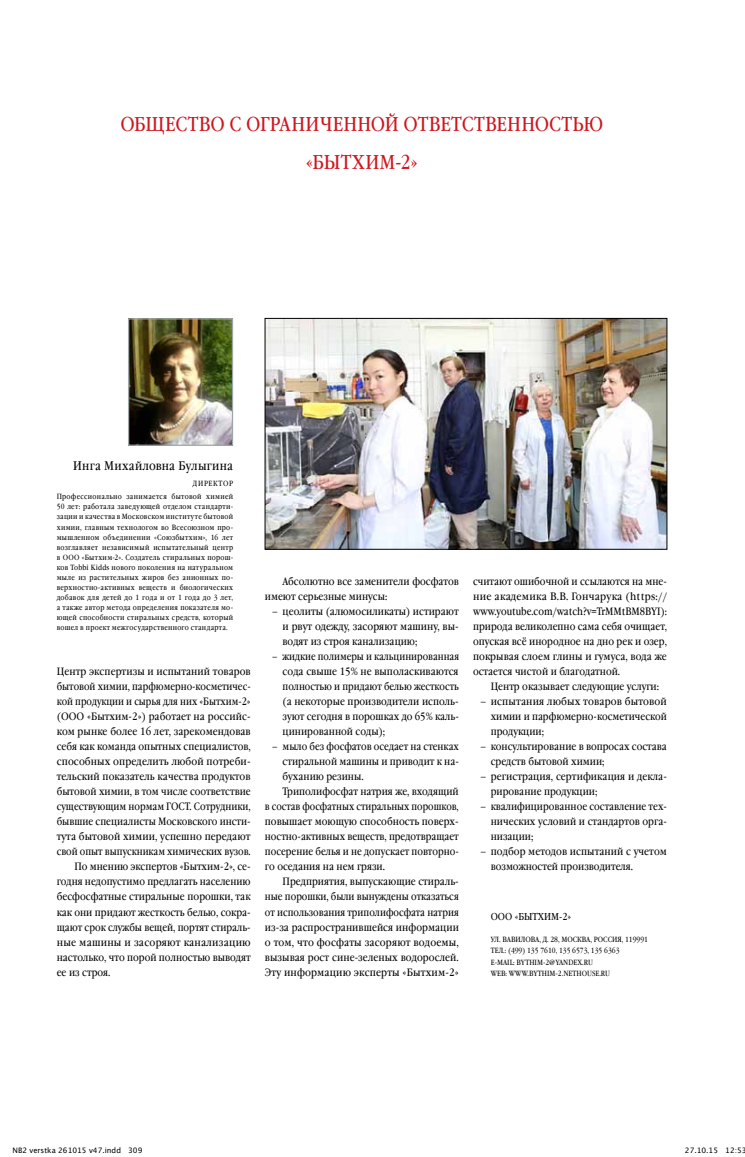
<style>
.page{position:relative;width:745px;height:1157px;background:#fff}
.page>*{position:absolute;margin:0;border:0;box-sizing:border-box;transform-origin:0 0}
.t1{font:20px "Garamond Book Narrow C";letter-spacing:.105em;color:#ce171e}
.t2{font:12.5px "Garamond Book Narrow C";letter-spacing:.025em;color:#000}
.t3{font:10.62px/15px "Garamond Book Narrow C";color:#000}
.t4{font:10.62px/15px "Garamond Book Narrow C";color:#000;text-align:justify;scale:.96 1}
.t5{font:10.62px "Garamond Book Narrow C";color:#000;scale:.95 1}
.t6{font:10.62px "Garamond Book Narrow C";color:#000;scale:1.04 1}
.t7{font:10px "Garamond Book Narrow C";color:#000}
.t8{font:7.5px/10px "Garamond Book Narrow C";letter-spacing:.03em;color:#000}
.t9{font:7.5px/11.2px "Garamond Book Narrow C";color:#000}
.t10{font:7.5px "Lucida Grande";color:#000}
</style>
<div class="page">
<img style="left:267px;top:320px;width:397px;height:227px">
<div style="left:265px;top:318px;width:401px;height:231px;border:1px solid #000"></div>
<img style="left:130px;top:320px;width:101px;height:124px">
<div style="left:128px;top:318px;width:105px;height:128px;border:1px solid #9fa7a8"></div>
<h1 class="t1" style="left:120px;top:113px;width:68px">ОБЩЕСТВО</h1>
<h1 class="t1" style="left:229px;top:113px;width:29px">С ОГРА</h1>
<h1 class="t1" style="left:291px;top:113px;width:125px">НИЧЕННОЙ ОТВ</h1>
<h1 class="t1" style="left:440px;top:113px;width:24px">ЕТСТВ</h1>
<h1 class="t1" style="left:496px;top:113px;width:52px">ЕННОСТ</h1>
<h1 class="t1" style="left:572px;top:113px;width:32px">ЬЮ</h1>
<h1 class="t1" style="left:305px;top:151px;width:34px">«БЫТХИМ</h1>
<h1 class="t1" style="left:395px;top:151px;width:24px">-2»</h1>
<p class="t2" style="left:73px;top:458px;width:161px">ИНГА МИХАЙЛОВНА БУЛЫГИНА</p>
<p class="t8" style="left:193px;top:478px;width:7px">ДИР</p>
<p class="t8" style="left:57px;top:477px;width:178px;line-height:13.5px;text-indent:152px">ЕКТОР<br>ПРОФЕССИОНАЛЬНО ЗАНИМАЕТСЯ БЫТОВОЙ ХИМИЕЙ</p>
<p class="t8" style="left:57px;top:502px;width:178px;text-align:justify">50 ЛЕТ: РАБОТАЛА ЗАВЕДУЮЩЕЙ ОТДЕЛОМ СТАНДАРТИ-ЗАЦИИ И КАЧЕСТВА В МОСКОВСКОМ ИНСТИТУТЕ БЫТОВОЙ ХИМИИ, ГЛАВНЫМ ТЕХНОЛОГОМ ВО ВСЕСОЮЗНОМ ПРО-МЫШЛЕННОМ ОБЪЕДИНЕНИИ «СОЮЗБЫТХИМ», 16 ЛЕТ ВОЗГЛАВЛЯЕТ НЕЗАВИСИМЫЙ ИСПЫТАТЕЛЬНЫЙ ЦЕНТР В ООО «БЫТХИМ-2». СОЗДАТЕЛЬ СТИРАЛЬНЫХ ПОРОШ-КОВ TOBBI KIDDS НОВОГО ПОКОЛЕНИЯ НА НАТУРАЛЬНОМ МЫЛЕ ИЗ РАСТИТЕЛЬНЫХ ЖИРОВ БЕЗ АНИОННЫХ ПО-ВЕРХНОСТНО-АКТИВНЫХ ВЕЩЕСТВ И БИОЛОГИЧЕСКИХ ДОБАВОК ДЛЯ ДЕТЕЙ ДО 1 ГОДА И ОТ 1 ГОДА ДО 3 ЛЕТ, А ТАКЖЕ АВТОР МЕТОДА ОПРЕДЕЛЕНИЯ ПОКАЗАТЕЛЯ МО-ЮЩЕЙ СПОСОБНОСТИ СТИРАЛЬНЫХ СРЕДСТВ, КОТОРЫЙ ВОШЕЛ В ПРОЕКТ МЕЖГОСУДАРСТВЕННОГО СТАНДАРТА.</p>
<p class="t3" style="left:57px;top:664px;width:195px">ЦЕНТР ЭКСПЕРТИЗЫ И ИСПЫТАНИЙ ТОВАРОВ</p>
<p class="t4" style="left:57px;top:679px;width:203px">БЫТОВОЙ ХИМИИ, ПАРФЮМЕРНО-КОСМЕТИЧЕС-</p>
<p class="t4" style="left:57px;top:694px;width:203px">КОЙ ПРОДУКЦИИ И СЫРЬЯ ДЛЯ НИХ «БЫТХИМ-2»</p>
<p class="t3" style="left:57px;top:709px;width:195px">(ООО «БЫТХИМ-2») РАБОТАЕТ НА РОССИЙС-</p>
<p class="t3" style="left:57px;top:724px;width:195px">КОМ РЫНКЕ БОЛЕЕ 16 ЛЕТ, ЗАРЕКОМЕНДОВАВ</p>
<p class="t3" style="left:57px;top:739px;width:195px">СЕБЯ КАК КОМАНДА ОПЫТНЫХ СПЕЦИАЛИСТОВ,</p>
<p class="t3" style="left:57px;top:754px;width:195px">СПОСОБНЫХ ОПРЕДЕЛИТЬ ЛЮБОЙ ПОТРЕБИ-</p>
<p class="t3" style="left:57px;top:769px;width:195px">ТЕЛЬСКИЙ ПОКАЗАТЕЛЬ КАЧЕСТВА ПРОДУКТОВ</p>
<p class="t3" style="left:57px;top:784px;width:195px">БЫТОВОЙ ХИМИИ, В ТОМ ЧИСЛЕ СООТВЕТСТВИЕ</p>
<p class="t3" style="left:57px;top:799px;width:195px">СУЩЕСТВУЮЩИМ НОРМАМ ГОСТ. СОТРУДНИКИ,</p>
<p class="t3" style="left:57px;top:814px;width:195px">БЫВШИЕ СПЕЦИАЛИСТЫ МОСКОВСКОГО ИНСТИ-</p>
<p class="t3" style="left:57px;top:829px;width:195px">ТУТА БЫТОВОЙ ХИМИИ, УСПЕШНО ПЕРЕДАЮТ</p>
<p class="t4" style="left:57px;top:844px;width:203px">СВОЙ ОПЫТ ВЫПУСКНИКАМ ХИМИЧЕСКИХ ВУЗОВ.</p>
<p class="t3" style="left:74px;top:859px;width:177px">ПО МНЕНИЮ ЭКСПЕРТОВ «БЫТХИМ-2», СЕ-</p>
<p class="t3" style="left:57px;top:874px;width:195px">ГОДНЯ НЕДОПУСТИМО ПРЕДЛАГАТЬ НАСЕЛЕНИЮ</p>
<p class="t3" style="left:57px;top:889px;width:195px">БЕСФОСФАТНЫЕ СТИРАЛЬНЫЕ ПОРОШКИ, ТАК</p>
<p class="t3" style="left:57px;top:904px;width:195px">КАК ОНИ ПРИДАЮТ ЖЕСТКОСТЬ БЕЛЬЮ, СОКРА-</p>
<p class="t3" style="left:57px;top:919px;width:195px">ЩАЮТ СРОК СЛУЖБЫ ВЕЩЕЙ, ПОРТЯТ СТИРАЛЬ-</p>
<p class="t6" style="left:57px;top:935px;width:188px">НЫЕ МАШИНЫ И ЗАСОРЯЮТ КАНАЛИЗАЦИЮ</p>
<p class="t3" style="left:57px;top:949px;width:195px">НАСТОЛЬКО, ЧТО ПОРОЙ ПОЛНОСТЬЮ ВЫВОДЯТ</p>
<p class="t3" style="left:57px;top:964px;width:55px">ЕЕ ИЗ СТРОЯ.</p>
<p class="t3" style="left:265px;top:574px;width:195px;text-indent:18px">АБСОЛЮТНО ВСЕ ЗАМЕНИТЕЛИ ФОСФАТОВ<br>ИМЕЮТ СЕРЬЕЗНЫЕ МИНУСЫ:</p>
<p class="t3" style="left:282px;top:604px;width:177px;text-align:justify;text-indent:-11px">– ЦЕОЛИТЫ (АЛЮМОСИЛИКАТЫ) ИСТИРАЮТ И РВУТ ОДЕЖДУ, ЗАСОРЯЮТ МАШИНУ, ВЫ-ВОДЯТ ИЗ СТРОЯ КАНАЛИЗАЦИЮ;</p>
<p class="t4" style="left:282px;top:649px;width:185px;text-indent:-11px">– ЖИДКИЕ ПОЛИМЕРЫ И КАЛЬЦИНИРОВАННАЯ СОДА СВЫШЕ 15% НЕ ВЫПОЛАСКИВАЮТСЯ ПОЛНОСТЬЮ И ПРИДАЮТ БЕЛЬЮ ЖЕСТКОСТЬ (А НЕКОТОРЫЕ ПРОИЗВОДИТЕЛИ ИСПОЛЬ-ЗУЮТ СЕГОДНЯ В ПОРОШКАХ ДО 65% КАЛЬ-ЦИНИРОВАННОЙ СОДЫ);</p>
<p class="t3" style="left:272px;top:739px;width:188px">– МЫЛО БЕЗ ФОСФАТОВ ОСЕДАЕТ НА СТЕНКАХ</p>
<p class="t3" style="left:282px;top:754px;width:177px">СТИРАЛЬНОЙ МАШИНЫ И ПРИВОДИТ К НА-</p>
<p class="t3" style="left:282px;top:769px;width:82px">БУХАНИЮ РЕЗИНЫ.</p>
<p class="t3" style="left:282px;top:784px;width:177px">ТРИПОЛИФОСФАТ НАТРИЯ ЖЕ, ВХОДЯЩИЙ</p>
<p class="t5" style="left:265px;top:800px;width:205px">В СОСТАВ ФОСФАТНЫХ СТИРАЛЬНЫХ ПОРОШКОВ,</p>
<p class="t3" style="left:265px;top:814px;width:195px">ПОВЫШАЕТ МОЮЩУЮ СПОСОБНОСТЬ ПОВЕРХ-</p>
<p class="t3" style="left:265px;top:829px;width:195px">НОСТНО-АКТИВНЫХ ВЕЩЕСТВ, ПРЕДОТВРАЩАЕТ</p>
<p class="t3" style="left:265px;top:844px;width:195px">ПОСЕРЕНИЕ БЕЛЬЯ И НЕ ДОПУСКАЕТ ПОВТОРНО-</p>
<p class="t3" style="left:265px;top:859px;width:121px">ГО ОСЕДАНИЯ НА НЕМ ГРЯЗИ.</p>
<p class="t3" style="left:282px;top:874px;width:177px">ПРЕДПРИЯТИЯ, ВЫПУСКАЮЩИЕ СТИРАЛЬ-</p>
<p class="t3" style="left:265px;top:889px;width:195px">НЫЕ ПОРОШКИ, БЫЛИ ВЫНУЖДЕНЫ ОТКАЗАТЬСЯ</p>
<p class="t3" style="left:265px;top:904px;width:195px">ОТ ИСПОЛЬЗОВАНИЯ ТРИПОЛИФОСФАТА НАТРИЯ</p>
<p class="t3" style="left:265px;top:919px;width:195px">ИЗ-ЗА РАСПРОСТРАНИВШЕЙСЯ ИНФОРМАЦИИ</p>
<p class="t3" style="left:265px;top:934px;width:195px">О ТОМ, ЧТО ФОСФАТЫ ЗАСОРЯЮТ ВОДОЕМЫ,</p>
<p class="t3" style="left:265px;top:949px;width:195px">ВЫЗЫВАЯ РОСТ СИНЕ-ЗЕЛЕНЫХ ВОДОРОСЛЕЙ.</p>
<p class="t3" style="left:265px;top:964px;width:195px">ЭТУ ИНФОРМАЦИЮ ЭКСПЕРТЫ «БЫТХИМ-2»</p>
<p class="t3" style="left:472px;top:574px;width:195px;text-align:justify">СЧИТАЮТ ОШИБОЧНОЙ И ССЫЛАЮТСЯ НА МНЕ-НИЕ АКАДЕМИКА В.В. ГОНЧАРУКА (HTTPS:// WWW.YOUTUBE.COM/WATCH?V=TRMMTBM8BYI):<br>ПРИРОДА ВЕЛИКОЛЕПНО САМА СЕБЯ ОЧИЩАЕТ, ОПУСКАЯ ВСЁ ИНОРОДНОЕ НА ДНО РЕК И ОЗЕР, ПОКРЫВАЯ СЛОЕМ ГЛИНЫ И ГУМУСА, ВОДА ЖЕ ОСТАЕТСЯ ЧИСТОЙ И БЛАГОДАТНОЙ.</p>
<p class="t3" style="left:490px;top:679px;width:170px">ЦЕНТР ОКАЗЫВАЕТ СЛЕДУЮЩИЕ УСЛУГИ:</p>
<p class="t3" style="left:490px;top:694px;width:177px;text-align:justify;text-indent:-11px">– ИСПЫТАНИЯ ЛЮБЫХ ТОВАРОВ БЫТОВОЙ ХИМИИ И ПАРФЮМЕРНО-КОСМЕТИЧЕСКОЙ ПРОДУКЦИИ;</p>
<p class="t3" style="left:490px;top:739px;width:177px;text-indent:-11px">– КОНСУЛЬТИРОВАНИЕ В ВОПРОСАХ СОСТАВА<br>СРЕДСТВ БЫТОВОЙ ХИМИИ;</p>
<p class="t3" style="left:490px;top:769px;width:177px;text-indent:-11px">– РЕГИСТРАЦИЯ, СЕРТИФИКАЦИЯ И ДЕКЛА-<br>РИРОВАНИЕ ПРОДУКЦИИ;</p>
<p class="t3" style="left:490px;top:799px;width:178px;text-align:justify;text-indent:-11px">– КВАЛИФИЦИРОВАННОЕ СОСТАВЛЕНИЕ ТЕХ-НИЧЕСКИХ УСЛОВИЙ И СТАНДАРТОВ ОРГА-НИЗАЦИИ;</p>
<p class="t3" style="left:490px;top:844px;width:177px;text-indent:-11px">– ПОДБОР МЕТОДОВ ИСПЫТАНИЙ С УЧЕТОМ<br>ВОЗМОЖНОСТЕЙ ПРОИЗВОДИТЕЛЯ.</p>
<p class="t7" style="left:490px;top:910px;width:82px">ООО «БЫТХИМ-2»</p>
<p class="t8" style="left:490px;top:934px;width:41px">УЛ. ВАВИЛОВА</p>
<p class="t8" style="left:539px;top:934px;width:65px">, Д. 28, МОСКВА, РОССИ</p>
<p class="t9" style="left:490px;top:934px;width:159px;text-indent:127px">Я, 119991<br>ТЕЛ.: (499) 135 7610, 135 6573, 135 6363<br>E-MAIL: BYTHIM-2@YANDEX.RU<br>WEB: WWW.BYTHIM-2.NETHOUSE.RU</p>
<p class="t10" style="left:12px;top:1146px;width:131px">NB2 verstka 261015 v47.indd 309</p>
<p class="t10" style="left:684px;top:1146px;width:63px">27.10.15 12:53</p>
</div>
